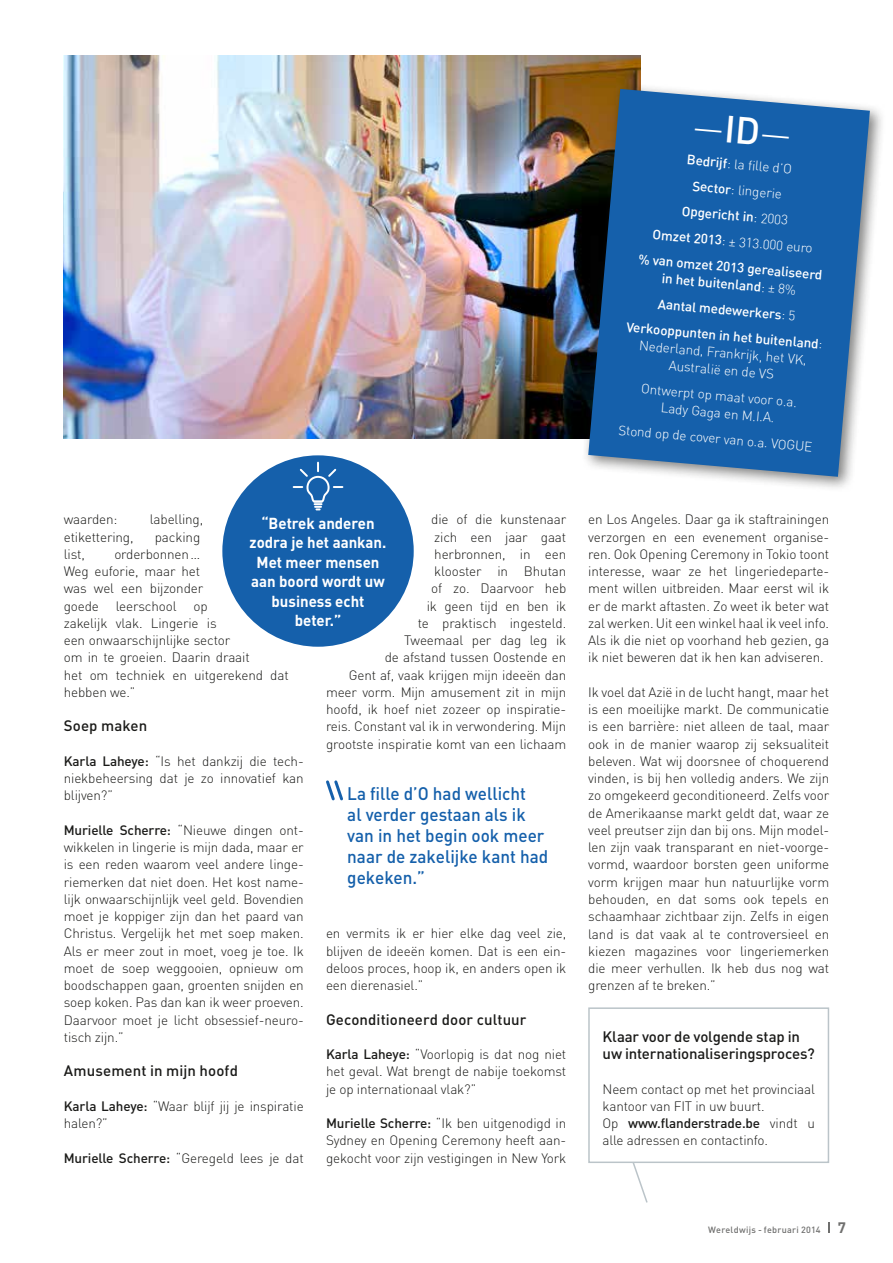
<style>
.page{position:relative;width:893px;height:1263px;background:#fff}
.page>*{position:absolute;margin:0;border:0;box-sizing:border-box;transform-origin:0 0}
.t1{font:300 37.5px "DIN";color:#fff}
.t2{font:500 18px/21px "DIN";color:#1560ab;scale:.95 1}
.t3{font:700 15.75px/19.5px "DIN";color:#fff;text-align:center;scale:.95 1}
.t4{font:500 15px/17.2px "DIN";color:#1a1a18}
.t5{font:300 13.5px/17.2px "DIN";letter-spacing:-.01em;color:#1a1a18;text-align:justify}
.t6{font:500 13.5px/25.8px "DIN";color:#fff;text-align:center}
.t7{font:300 13.5px/17.2px "DIN";color:#fff;text-align:center}
.t8{font:500 9px "DIN";letter-spacing:.03em;color:#6f6f6e}
.s1{font-weight:500}
.s2{font-weight:300}
.s3{font-weight:700;font-size:15px}
</style>
<div class="page">
<div style="left:588px;top:1007px;width:241px;height:156px;border:2px solid #bbc4c9"></div>
<svg style="left:631px;top:1161px;width:18px;height:42px"></svg>
<img style="left:64px;top:55px;width:576px;height:383px">
<div style="left:582px;top:82px;width:304px;height:410px;background:#1a1a18;opacity:.55"></div>
<svg style="left:588px;top:89px;width:282px;height:388px;background:#2b69a7"></svg>
<svg style="left:326px;top:780px;width:17px;height:21px"></svg>
<div style="left:222px;top:455px;width:192px;height:192px;background:#1560ab;border-radius:50%"></div>
<svg style="left:294px;top:463px;width:48px;height:47px"></svg>
<h1 class="t1" style="left:694px;top:103px;width:102px;rotate:5deg">—<span class="s1">ID</span>—</h1>
<p class="t6" style="left:649px;top:143px;width:186px;rotate:5deg">Bedrijf<span class="s2">: la fi lle d’O<br></span>Sector<span class="s2">: lingerie<br></span>Opgericht in<span class="s2">: 2003<br></span>Omzet 2013<span class="s2">: ± 313.000 euro<br></span>% van omzet 2013 gerealiseerd</p>
<p class="t6" style="left:632px;top:262px;width:198px;rotate:5deg">in het buitenland<span class="s2">: ± 8%<br></span>Aantal medewerkers<span class="s2">: 5<br></span>Verkooppunten in het buitenland<span class="s2">:</span></p>
<p class="t7" style="left:640px;top:336px;width:170px;rotate:5deg">Nederland, Frankrijk, het VK,<br>Australië en de VS</p>
<p class="t7" style="left:642px;top:380px;width:158px;rotate:5deg">Ontwerpt op maat voor o.a.<br>Lady Gaga en M.I.A.</p>
<p class="t7" style="left:619px;top:421px;width:196px;rotate:5deg">Stond op de cover van o.a. VOGUE</p>
<p class="t5" style="left:64px;top:511px;width:55px">waarden:</p>
<p class="t5" style="left:150px;top:511px;width:55px">labelling,</p>
<p class="t5" style="left:64px;top:528px;width:71px">etikettering,</p>
<p class="t5" style="left:155px;top:528px;width:47px">packing</p>
<p class="t5" style="left:64px;top:545px;width:23px">list,</p>
<p class="t5" style="left:326px;top:511px;width:242px;text-align:right">die of die kunstenaar<br>zich een jaar gaat<br>herbronnen, in een<br>klooster in Bhutan<br>of zo. Daarvoor heb<br>ik geen tijd en ben ik<br>te praktisch ingesteld.<br>Tweemaal per dag leg ik<br>de afstand tussen Oostende en<br>Gent af, vaak krijgen mijn ideeën dan meer vorm. Mijn amusement zit in mijn hoofd, ik hoef niet zozeer op inspiratie&shy;reis. Constant val ik in verwondering. Mijn grootste inspiratie komt van een lichaam</p>
<p class="t3" style="left:250px;top:513px;width:145px">“Betrek anderen zodra je het aankan.<br>Met meer mensen aan boord wordt uw business echt beter.”</p>
<p class="t5" style="left:64px;top:545px;width:226px;text-align:left;text-indent:51px">orderbonnen…<br>Weg euforie, maar het<br>was wel een bijzonder<br>goede leerschool op<br>zakelijk vlak. Lingerie is<br>een onwaarschijnlijke sector<br>om in te groeien. Daarin draait<br>het om techniek en uitgerekend dat hebben we.”</p>
<p class="t4" style="left:64px;top:717px;width:85px">Soep maken</p>
<p class="t5" style="left:64px;top:752px;width:242px"><span class="s1">Karla Laheye:</span> “Is het dankzij die tech&shy;niekbeheersing dat je zo innovatief kan blijven?”</p>
<p class="t5" style="left:64px;top:821px;width:242px"><span class="s1">Murielle Scherre:</span> “Nieuwe dingen ont&shy;wikkelen in lingerie is mijn dada, maar er is een reden waarom veel andere linge&shy;riemerken dat niet doen. Het kost name&shy;lijk onwaarschijnlijk veel geld. Bovendien moet je koppiger zijn dan het paard van Christus. Vergelijk het met soep maken.<br>Als er meer zout in moet, voeg je toe. Ik moet de soep weggooien, opnieuw om boodschappen gaan, groenten snijden en soep koken. Pas dan kan ik weer proeven.<br>Daarvoor moet je licht obsessief-neuro&shy;tisch zijn.”</p>
<p class="t4" style="left:64px;top:1062px;width:176px">Amusement in mijn hoofd</p>
<p class="t5" style="left:64px;top:1097px;width:242px"><span class="s1">Karla Laheye:</span> “Waar blijf jij je inspiratie halen?”</p>
<p class="t5" style="left:64px;top:1149px;width:242px"><span class="s1">Murielle Scherre:</span> “Geregeld lees je dat</p>
<h2 class="t2" style="left:347px;top:783px;width:213px">La fille d’O had wellicht<br>al verder gestaan als ik van in het begin ook meer naar de zakelijke kant had gekeken.”</h2>
<p class="t5" style="left:326px;top:925px;width:242px">en vermits ik er hier elke dag veel zie, blijven de ideeën komen. Dat is een ein&shy;deloos proces, hoop ik, en anders open ik een dierenasiel.”</p>
<p class="t4" style="left:326px;top:1010px;width:202px">Geconditioneerd door cultuur</p>
<p class="t5" style="left:326px;top:1045px;width:242px"><span class="s1">Karla Laheye:</span> “Voorlopig is dat nog niet het geval. Wat brengt de nabije toekomst je op internationaal vlak?”</p>
<p class="t5" style="left:326px;top:1114px;width:242px"><span class="s1">Murielle Scherre:</span> “Ik ben uitgenodigd in Sydney en Opening Ceremony heeft aan&shy;gekocht voor zijn vestigingen in New York</p>
<p class="t5" style="left:588px;top:511px;width:242px">en Los Angeles. Daar ga ik staftrainingen verzorgen en een evenement organise&shy;ren. Ook Opening Ceremony in Tokio toont interesse, waar ze het lingeriedeparte&shy;ment willen uitbreiden. Maar eerst wil ik er de markt aftasten. Zo weet ik beter wat zal werken. Uit een winkel haal ik veel info.<br>Als ik die niet op voorhand heb gezien, ga ik niet beweren dat ik hen kan adviseren.</p>
<p class="t5" style="left:588px;top:683px;width:242px">Ik voel dat Azië in de lucht hangt, maar het is een moeilijke markt. De communicatie is een barrière: niet alleen de taal, maar ook in de manier waarop zij seksualiteit beleven. Wat wij doorsnee of choquerend vinden, is bij hen volledig anders. We zijn zo omgekeerd geconditioneerd. Zelfs voor de Amerikaanse markt geldt dat, waar ze veel preutser zijn dan bij ons. Mijn model&shy;len zijn vaak transparant en niet-voorge&shy;vormd, waardoor borsten geen uniforme vorm krijgen maar hun natuurlijke vorm behouden, en dat soms ook tepels en schaamhaar zichtbaar zijn. Zelfs in eigen land is dat vaak al te controversieel en kiezen magazines voor lingeriemerken die meer verhullen. Ik heb dus nog wat grenzen af te breken.”</p>
<p class="t4" style="left:602px;top:1027px;width:214px">Klaar voor de volgende stap in uw internationaliseringsproces?</p>
<p class="t5" style="left:602px;top:1080px;width:214px;text-align:left">Neem contact op met het provinciaal kantoor van FIT in uw buurt.<br>Op <span class="s1">www.flanderstrade.be</span> vindt u alle adressen en contactinfo.</p>
<p class="t8" style="left:708px;top:1224px;width:139px">Wereldwijs - februari 2014 <span class="s3">7</span></p>
</div>
